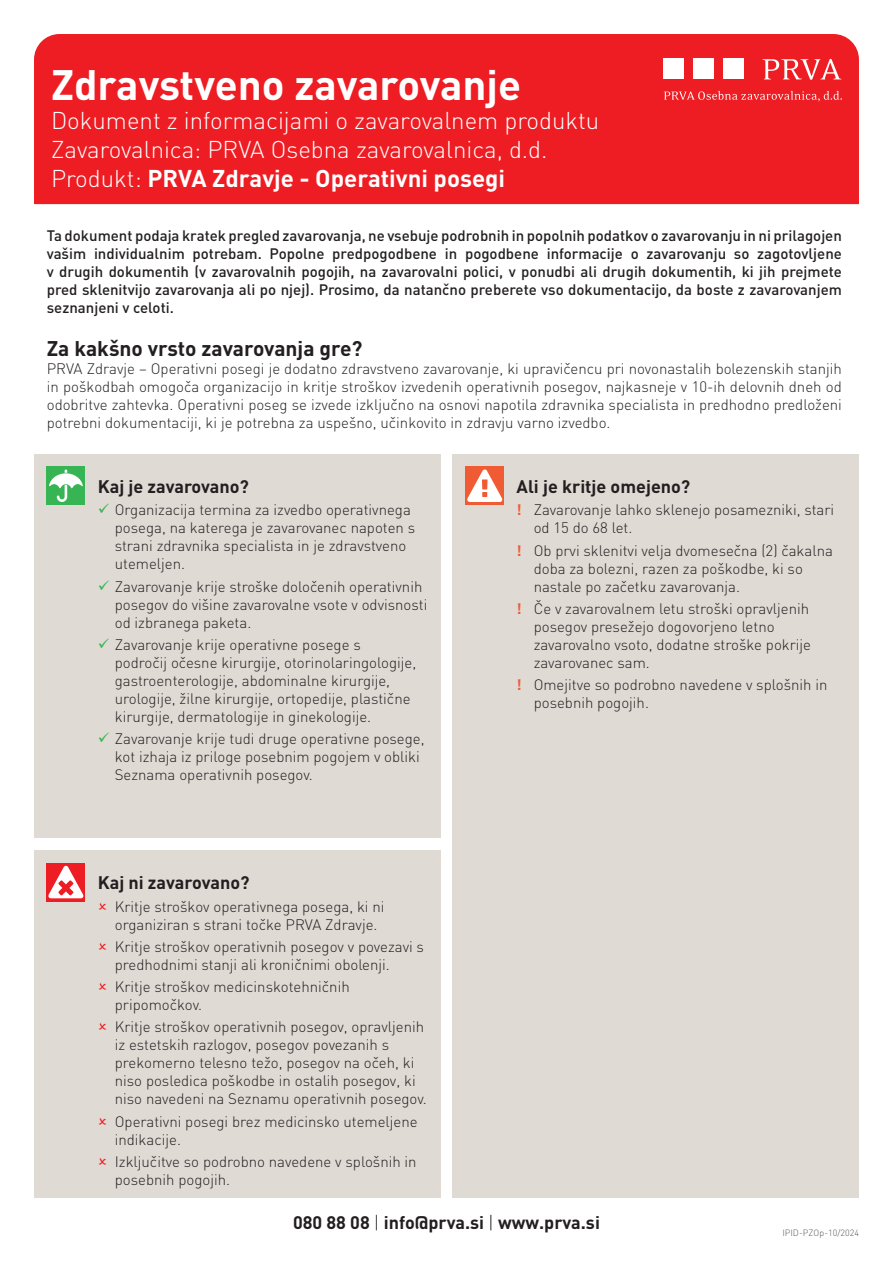
<style>
.page{position:relative;width:893px;height:1263px;background:#fff}
.page>*{position:absolute;margin:0;border:0;box-sizing:border-box;transform-origin:0 0}
.t1{font:700 42px "DIN Pro";color:#fff}
.t2{font:300 24px/28.8px "DIN Pro";color:#fff}
.t3{font:700 21px "DIN Pro";color:#231f20}
.t4{font:700 18px "DIN Pro";color:#231f20}
.t5{font:300 15px/18px "DIN Pro";color:#231f20}
.t6{font:500 15px/18px "DIN Pro";color:#231f20;text-align:justify}
.t7{font:300 9px "DIN Pro";color:#57585a}
.s1{font-weight:700}
.s2{font-weight:700;color:#f15b34}
.s3{font-weight:300}
</style>
<div class="page">
<div style="left:34px;top:34px;width:825px;height:170px;background:#ee1d23"></div>
<div style="left:34px;top:454px;width:406px;height:383px;background:#dfdad4"></div>
<div style="left:34px;top:850px;width:406px;height:348px;background:#dfdad4"></div>
<div style="left:453px;top:454px;width:406px;height:744px;background:#dfdad4"></div>
<div style="left:47px;top:467px;width:38px;height:38px;background:#37b554"></div>
<svg style="left:49px;top:469px;width:34px;height:33px"></svg>
<div style="left:466px;top:467px;width:38px;height:38px;background:#f15b34"></div>
<svg style="left:467px;top:469px;width:35px;height:33px"></svg>
<div style="left:47px;top:863px;width:38px;height:38px;background:linear-gradient(to right,#ee1e24,#ee1e24)"></div>
<svg style="left:48px;top:866px;width:36px;height:32px"></svg>
<div style="left:663px;top:59px;width:20px;height:20px;background:#fff"></div>
<div style="left:693px;top:59px;width:21px;height:20px;background:#fff"></div>
<div style="left:724px;top:59px;width:20px;height:20px;background:#fff"></div>
<svg style="left:762px;top:59px;width:79px;height:21px"></svg>
<svg style="left:664px;top:91px;width:178px;height:10px;background:#f1474c"></svg>
<h1 class="t1" style="left:51px;top:56px;width:472px">Zdravstveno zavarovanje</h1>
<h2 class="t2" style="left:51px;top:105px;width:550px">Dokument z informacijami o zavarovalnem produktu<br>Zavarovalnica: PRVA Osebna zavarovalnica, d.d.<br>Produkt: <span class="s1">PRVA Zdravje - Operativni posegi</span></h2>
<p class="t6" style="left:47px;top:226px;width:797px">Ta dokument podaja kratek pregled zavarovanja, ne vsebuje podrobnih in popolnih podatkov o zavarovanju in ni prilagojen vašim individualnim potrebam. Popolne predpogodbene in pogodbene informacije o zavarovanju so zagotovljene v drugih dokumentih (v zavarovalnih pogojih, na zavarovalni polici, v ponudbi ali drugih dokumentih, ki jih prejmete pred sklenitvijo zavarovanja ali po njej). Prosimo, da natančno preberete vso dokumentacijo, da boste z zavarovanjem seznanjeni v celoti.</p>
<h3 class="t3" style="left:47px;top:334px;width:317px">Za kakšno vrsto zavarovanja gre?</h3>
<p class="t5" style="left:47px;top:359px;width:797px;text-align:justify">PRVA Zdravje – Operativni posegi je dodatno zdravstveno zavarovanje, ki upravičencu pri novonastalih bolezenskih stanjih in poškodbah omogoča organizacijo in kritje stroškov izvedenih operativnih posegov, najkasneje v 10-ih delovnih dneh od odobritve zahtevka. Operativni poseg se izvede izključno na osnovi napotila zdravnika specialista in predhodno predloženi potrebni dokumentaciji, ki je potrebna za uspešno, učinkovito in zdravju varno izvedbo.</p>
<p class="t4" style="left:98px;top:474px;width:153px">Kaj je zavarovano?</p>
<p class="t5" style="left:115px;top:500px;width:302px">Organizacija termina za izvedbo operativnega posega, na katerega je zavarovanec napoten s strani zdravnika specialista in je zdravstveno utemeljen.</p>
<p class="t5" style="left:115px;top:577px;width:314px">Zavarovanje krije stroške določenih operativnih posegov do višine zavarovalne vsote v odvisnosti od izbranega paketa.</p>
<p class="t5" style="left:115px;top:635px;width:303px">Zavarovanje krije operativne posege s področij očesne kirurgije, otorinolaringologije, gastroenterologije, abdominalne kirurgije, urologije, žilne kirurgije, ortopedije, plastične kirurgije, dermatologije in ginekologije.</p>
<p class="t5" style="left:115px;top:729px;width:311px">Zavarovanje krije tudi druge operativne posege, kot izhaja iz priloge posebnim pogojem v obliki<br>Seznama operativnih posegov.</p>
<p class="t4" style="left:98px;top:871px;width:153px">Kaj ni zavarovano?</p>
<p class="t5" style="left:115px;top:897px;width:271px">Kritje stroškov operativnega posega, ki ni organiziran s strani točke PRVA Zdravje.</p>
<p class="t5" style="left:115px;top:937px;width:311px">Kritje stroškov operativnih posegov v povezavi s predhodnimi stanji ali kroničnimi obolenji.</p>
<p class="t5" style="left:115px;top:977px;width:236px">Kritje stroškov medicinskotehničnih pripomočkov.</p>
<p class="t5" style="left:115px;top:1017px;width:314px">Kritje stroškov operativnih posegov, opravljenih iz estetskih razlogov, posegov povezanih s prekomerno telesno težo, posegov na očeh, ki niso posledica poškodbe in ostalih posegov, ki niso navedeni na Seznamu operativnih posegov.</p>
<p class="t5" style="left:115px;top:1112px;width:304px">Operativni posegi brez medicinsko utemeljene indikacije.</p>
<p class="t5" style="left:115px;top:1152px;width:303px">Izključitve so podrobno navedene v splošnih in posebnih pogojih.</p>
<p class="t4" style="left:517px;top:474px;width:175px">Ali je kritje omejeno?</p>
<p class="t5" style="left:534px;top:500px;width:302px;text-indent:-17px"><span class="s2">!</span> Zavarovanje lahko sklenejo posamezniki, stari od 15 do 68 let.</p>
<p class="t5" style="left:534px;top:541px;width:301px;text-indent:-17px"><span class="s2">!</span> Ob prvi sklenitvi velja dvomesečna (2) čakalna doba za bolezni, razen za poškodbe, ki so nastale po začetku zavarovanja.</p>
<p class="t5" style="left:534px;top:599px;width:279px;text-indent:-17px"><span class="s2">!</span> Če v zavarovalnem letu stroški opravljenih posegov presežejo dogovorjeno letno zavarovalno vsoto, dodatne stroške pokrije zavarovanec sam.</p>
<p class="t5" style="left:534px;top:675px;width:295px;text-indent:-17px"><span class="s2">!</span> Omejitve so podrobno navedene v splošnih in posebnih pogojih.</p>
<p class="t4" style="left:293px;top:1210px;width:308px">080 88 08 <span class="s3">|</span> info@prva.si <span class="s3">|</span> www.prva.si</p>
<p class="t7" style="left:782px;top:1226px;width:78px">IPID-PZOp-10/2024</p>
</div>
